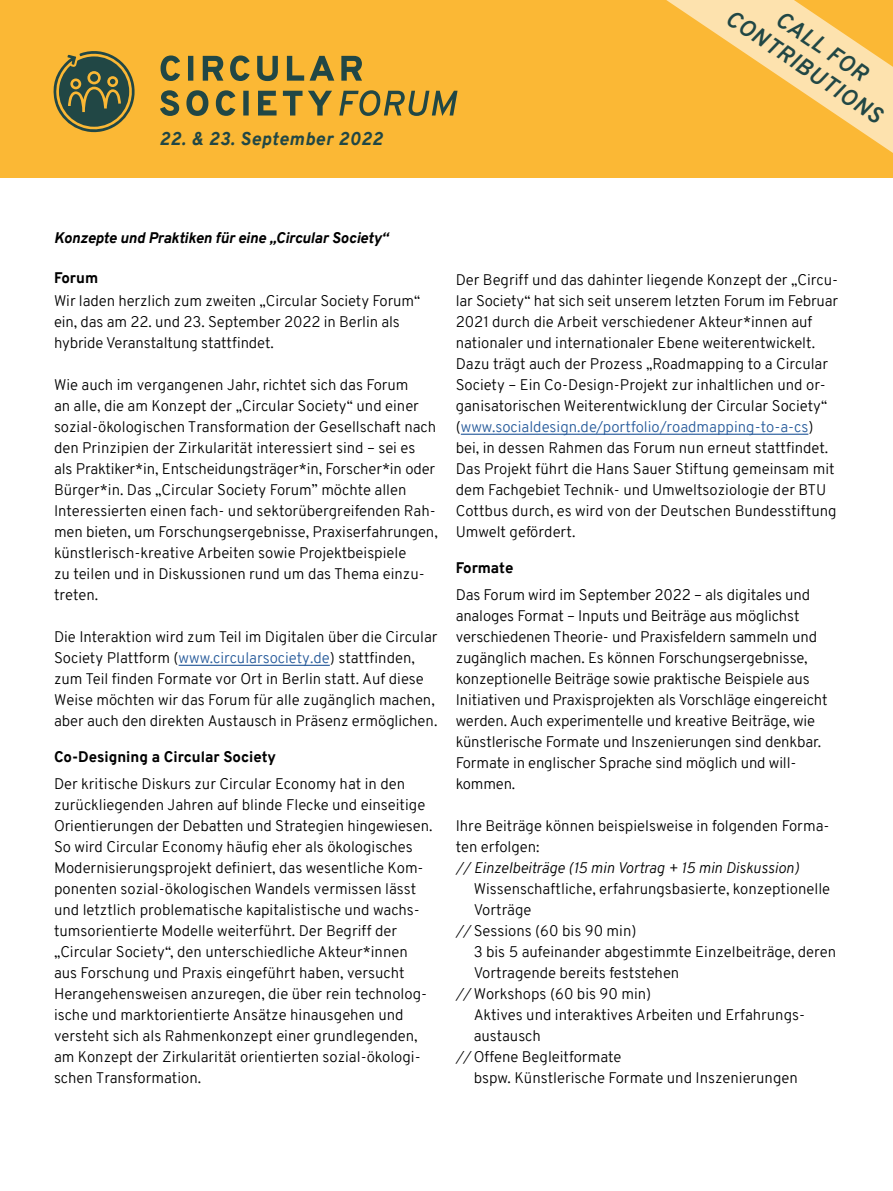
<style>
.page{position:relative;width:893px;height:1191px;background:#fff}
.page>*{position:absolute;margin:0;border:0;box-sizing:border-box;transform-origin:0 0}
.t1{font:italic 700 22.5px "Overpass";color:#214745}
.t2{font:italic 800 18px "Overpass";letter-spacing:.04em;color:#214745}
.t3{font:300 15px/21px "Overpass";color:#000}
.t4{font:italic 300 15px "Overpass";color:#000}
.t5{font:italic 800 15px "Overpass";color:#000}
.t6{font:800 15px "Overpass";color:#000}
.s1{color:#275b9b}
.s2{font-style:italic}
</style>
<div class="page">
<div style="left:0;top:0;width:893px;height:177px;background:#fbb835"></div>
<svg style="left:339px;top:90px;width:119px;height:26px"></svg>
<svg style="left:160px;top:90px;width:172px;height:26px"></svg>
<svg style="left:161px;top:55px;width:201px;height:26px"></svg>
<svg style="left:53px;top:51px;width:82px;height:82px"></svg>
<div style="left:90px;top:74px;width:8px;height:8px;background:#214745;border-radius:50%"></div>
<hr style="left:179px;top:664px;width:151px;height:2px;background:#275b9b">
<hr style="left:461px;top:433px;width:347px;height:2px;background:#275b9b">
<svg style="left:666px;top:0;width:227px;height:153px"></svg>
<p class="t2" style="left:160px;top:126px;width:224px">22. &amp; 23. September 2022</p>
<h1 class="t1" style="left:737px;top:2px;width:185px;rotate:34deg">CONTRIBUTIONS</h1>
<h1 class="t1" style="left:787px;top:3px;width:107px;rotate:34deg">CALL FOR</h1>
<p class="t5" style="left:54px;top:227px;width:336px">Konzepte und Praktiken für eine „Circular Society“</p>
<p class="t6" style="left:54px;top:267px;width:46px">Forum</p>
<p class="t3" style="left:54px;top:290px;width:368px">Wir laden herzlich zum zweiten „Circular Society Forum“ ein, das am 22. und 23. September 2022 in Berlin als hybride Veranstaltung stattfindet.</p>
<p class="t3" style="left:54px;top:374px;width:385px">Wie auch im vergangenen Jahr, richtet sich das Forum<br>an alle, die am Konzept der „Circular Society“ und einer sozial-ökologischen Transformation der Gesellschaft nach den Prinzipien der Zirkularität interessiert sind – sei es<br>als Praktiker*in, Entscheidungsträger*in, Forscher*in oder Bürger*in. Das „Circular Society Forum” möchte allen Interessierten einen fach- und sektorübergreifenden Rah&shy;men bieten, um Forschungsergebnisse, Praxiserfahrungen, künstlerisch-kreative Arbeiten sowie Projektbeispiele<br>zu teilen und in Diskussionen rund um das Thema einzu&shy;treten.</p>
<p class="t3" style="left:54px;top:626px;width:385px">Die Interaktion wird zum Teil im Digitalen über die Circular Society Plattform (<span class="s1">www.circularsociety.de</span>) stattfinden, zum Teil finden Formate vor Ort in Berlin statt. Auf diese Weise möchten wir das Forum für alle zugänglich machen, aber auch den direkten Austausch in Präsenz ermöglichen.</p>
<p class="t6" style="left:54px;top:746px;width:224px">Co-Designing a Circular Society</p>
<p class="t3" style="left:54px;top:773px;width:380px">Der kritische Diskurs zur Circular Economy hat in den zurückliegenden Jahren auf blinde Flecke und einseitige Orientierungen der Debatten und Strategien hingewiesen.<br>So wird Circular Economy häufig eher als ökologisches Modernisierungsprojekt definiert, das wesentliche Kom&shy;ponenten sozial-ökologischen Wandels vermissen lässt und letztlich problematische kapitalistische und wachs&shy;tumsorientierte Modelle weiterführt. Der Begriff der „Circular Society“, den unterschiedliche Akteur*innen aus Forschung und Praxis eingeführt haben, versucht Herangehensweisen anzuregen, die über rein technolog&shy;ische und marktorientierte Ansätze hinausgehen und versteht sich als Rahmenkonzept einer grundlegenden, am Konzept der Zirkularität orientierten sozial-ökologi&shy;schen Transformation.</p>
<p class="t3" style="left:456px;top:269px;width:384px">Der Begriff und das dahinter liegende Konzept der „Circu&shy;lar Society“ hat sich seit unserem letzten Forum im Februar 2021 durch die Arbeit verschiedener Akteur*innen auf nationaler und internationaler Ebene weiterentwickelt.<br>Dazu trägt auch der Prozess „Roadmapping to a Circular Society – Ein Co-Design-Projekt zur inhaltlichen und or&shy;ganisatorischen Weiterentwicklung der Circular Society“ (<span class="s1">www.socialdesign.de/portfolio/roadmapping-to-a-cs</span>) bei, in dessen Rahmen das Forum nun erneut stattfindet.<br>Das Projekt führt die Hans Sauer Stiftung gemeinsam mit dem Fachgebiet Technik- und Umweltsoziologie der BTU Cottbus durch, es wird von der Deutschen Bundesstiftung Umwelt gefördert.</p>
<p class="t6" style="left:456px;top:557px;width:59px">Formate</p>
<p class="t3" style="left:456px;top:584px;width:373px">Das Forum wird im September 2022 – als digitales und analoges Format – Inputs und Beiträge aus möglichst verschiedenen Theorie- und Praxisfeldern sammeln und zugänglich machen. Es können Forschungsergebnisse, konzeptionelle Beiträge sowie praktische Beispiele aus Initiativen und Praxisprojekten als Vorschläge eingereicht werden. Auch experimentelle und kreative Beiträge, wie künstlerische Formate und Inszenierungen sind denkbar.<br>Formate in englischer Sprache sind möglich und will&shy;kommen.</p>
<p class="t3" style="left:456px;top:815px;width:375px">Ihre Beiträge können beispielsweise in folgenden Forma&shy;ten erfolgen:</p>
<p class="t4" style="left:456px;top:857px;width:345px">// Einzelbeiträge (15 min Vortrag + 15 min Diskussion)</p>
<p class="t3" style="left:474px;top:878px;width:358px">Wissenschaftliche, erfahrungsbasierte, konzeptionelle</p>
<p class="t3" style="left:474px;top:899px;width:59px">Vorträge</p>
<p class="t3" style="left:456px;top:920px;width:182px"><span class="s2">//</span> Sessions (60 bis 90 min)</p>
<p class="t3" style="left:474px;top:941px;width:364px">3 bis 5 aufeinander abgestimmte Einzelbeiträge, deren</p>
<p class="t3" style="left:474px;top:962px;width:207px">Vortragende bereits feststehen</p>
<p class="t3" style="left:456px;top:983px;width:197px"><span class="s2">//</span> Workshops (60 bis 90 min)</p>
<p class="t3" style="left:474px;top:1004px;width:333px">Aktives und interaktives Arbeiten und Erfahrungs-</p>
<p class="t3" style="left:474px;top:1025px;width:69px">austausch</p>
<p class="t3" style="left:456px;top:1046px;width:167px"><span class="s2">//</span> Offene Begleitformate</p>
<p class="t3" style="left:474px;top:1067px;width:326px">bspw. Künstlerische Formate und Inszenierungen</p>
</div>
